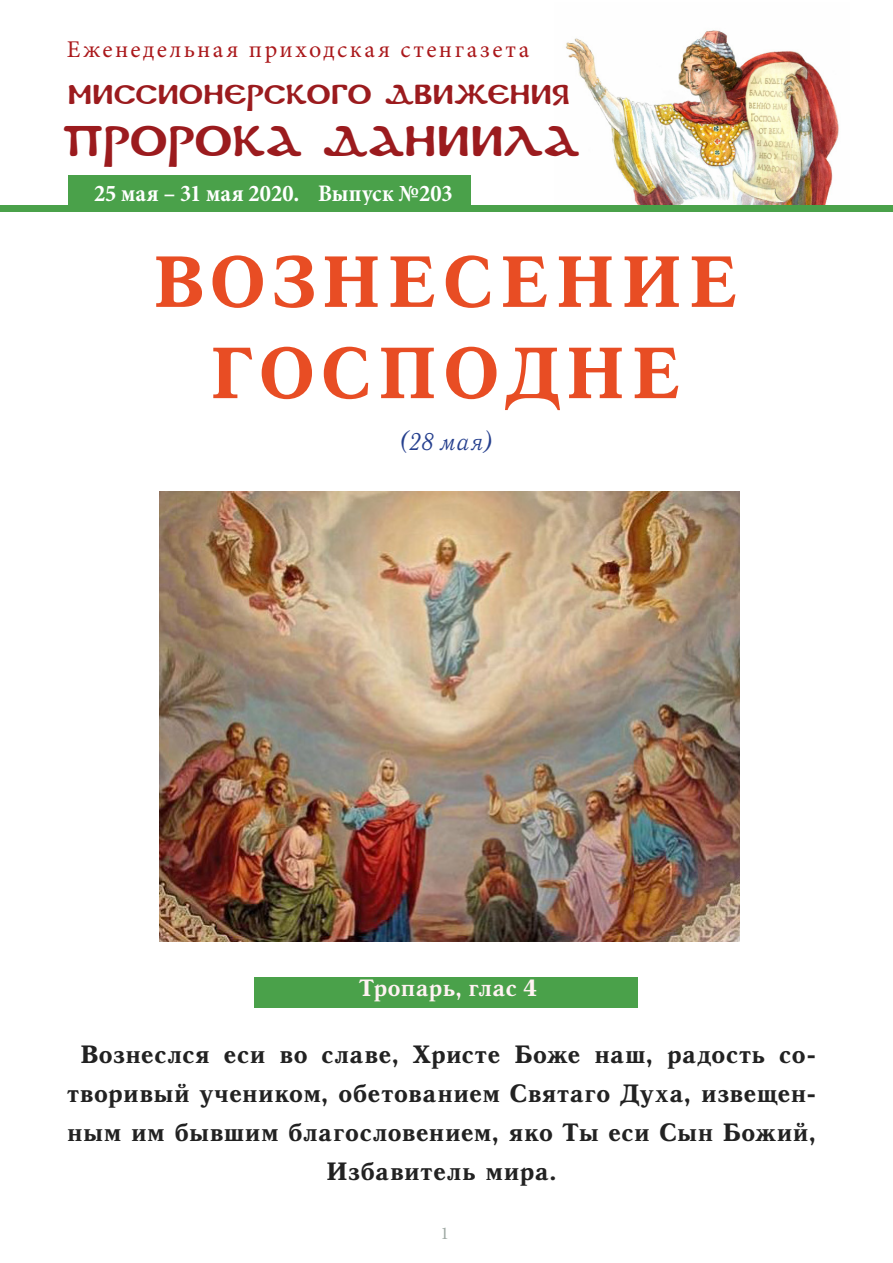
<style>
.page{position:relative;width:893px;height:1263px;background:#fff}
.page>*{position:absolute;margin:0;border:0;box-sizing:border-box;transform-origin:0 0}
.Название{font:700 73.5px "Quant Antiqua C";letter-spacing:.07em;color:#e84d24}
.t1{font:42px "DS Coptic";letter-spacing:.005em;color:#9b1b1e}
.t2{font:27px "DS Coptic";letter-spacing:.005em;color:#9b1b1e}
.Апостол__Тема_жирный{font:700 25.5px/39px "Antiqua";letter-spacing:-.01em;color:#222;text-align:center}
.t3{font:24px "Minion Pro";letter-spacing:.105em;color:#aa181b}
.t4{font:700 condensed 24px "Minion Pro";letter-spacing:.005em;color:#fff}
.Тропарь_белый{font:700 24px "Quant Antiqua C";letter-spacing:-.015em;color:#fff2f2}
.Курсив_число_святого{font:italic 24px "Quant Antiqua C";color:#253f8e}
.t5{font:18px "Minion Pro";color:#9fa9a4}
</style>
<div class="page">
<img style="left:555px;top:30px;width:295px;height:176px">
<div style="left:68px;top:175px;width:403px;height:34px;background:#4aa14a"></div>
<div style="left:0;top:206px;width:893px;height:6px;background:#4aa14a"></div>
<div style="left:254px;top:978px;width:383px;height:30px;background:#4aa14a"></div>
<img style="left:159px;top:491px;width:581px;height:451px">
<p class="t3" style="left:67px;top:33px;width:464px">Еженедельная приходская стенгазета</p>
<p class="t2" style="left:68px;top:77px;width:504px">Миссионерского движения</p>
<p class="t1" style="left:62px;top:113px;width:519px">ПРОРОКА ДАНИИЛА</p>
<p class="t4" style="left:94px;top:177px;width:360px">25 мая – 31 мая 2020. Выпуск №203</p>
<p class="Название" style="left:152px;top:243px;width:588px">ВОЗНЕСЕНИЕ</p>
<p class="Название" style="left:209px;top:334px;width:474px">ГОСПОДНЕ</p>
<p class="Курсив_число_святого" style="left:398px;top:428px;width:98px">(28 мая)</p>
<p class="Тропарь_белый" style="left:359px;top:975px;width:181px">Тропарь, глас 4</p>
<p class="Апостол__Тема_жирный" style="left:67px;top:1035px;width:751px">Вознеслся еси во славе, Христе Боже наш, радость со&shy;творивый учеником, обетованием Святаго Духа, извещен&shy;ным им бывшим благословением, яко Ты еси Сын Божий, Избавитель мира.</p>
<p class="t5" style="left:440px;top:1221px;width:10px">1</p>
</div>
